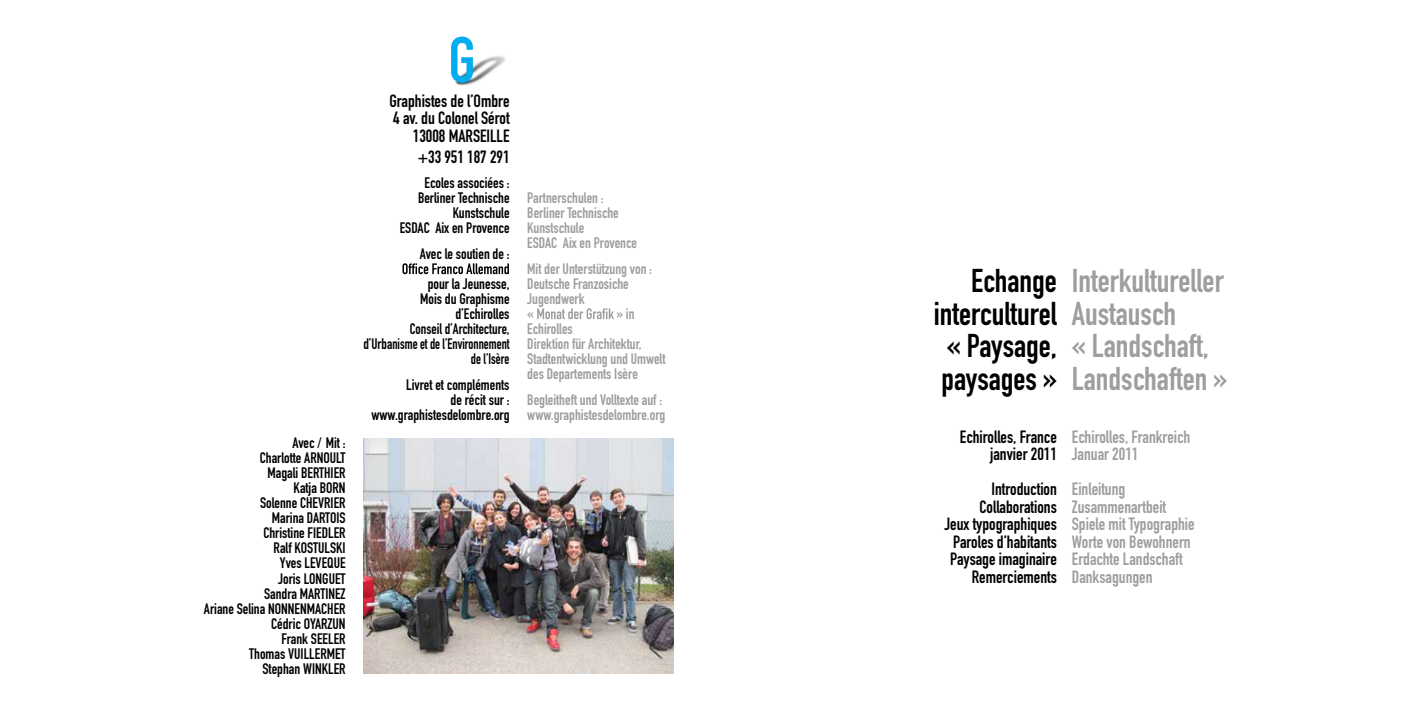
<style>
.page{position:relative;width:1418px;height:709px;background:#fff}
.page>*{position:absolute;margin:0;border:0;box-sizing:border-box;transform-origin:0 0}
.t1{font:700 32.5px/32.5px "DIN Condensed";color:#9c9e9f}
.t2{font:700 32.5px/32.5px "DIN Condensed";color:#000;text-align:right}
.t3{font:700 17.5px/17.5px "DIN Condensed";color:#000;text-align:right}
.t4{font:700 17.5px/17.5px "DIN Condensed";color:#9c9e9f}
.t5{font:700 15px/15px "DIN Condensed";color:#000;text-align:right}
.t6{font:700 15px/15px "DIN Condensed";color:#9c9e9f}
.s1{font-family:"Arial";font-weight:400}
</style>
<div class="page">
<img style="left:363px;top:438px;width:310px;height:235px">
<svg style="left:402px;top:263px;width:107px;height:11px"></svg>
<svg style="left:537px;top:308px;width:77px;height:11px"></svg>
<img style="left:455px;top:56px;width:50px;height:30px">
<svg style="left:451px;top:37px;width:22px;height:46px"></svg>
<p class="t5" style="left:204px;top:438px;width:143px">Avec <span class="s1">/</span> Mit :<br>Charlotte ARNOULT<br>Magali BERTHIER<br>Katja BORN<br>Solenne CHEVRIER<br>Marina DARTOIS<br>Christine FIEDLER<br>Ralf KOSTULSKI<br>Yves LEVEQUE<br>Joris LONGUET<br>Sandra MARTINEZ<br>Ariane Selina NONNENMACHER<br>Cédric OYARZUN<br>Frank SEELER<br>Thomas VUILLERMET<br>Stephan WINKLER</p>
<p class="t3" style="left:389px;top:94px;width:122px">Graphistes de l’Ombre<br>4 av. du Colonel Sérot<br>13008 MARSEILLE</p>
<p class="t3" style="left:417px;top:150px;width:93px">+33 951 187 291</p>
<p class="t5" style="left:400px;top:178px;width:111px">Ecoles associées :<br>Berliner Technische<br>Kunstschule<br>ESDAC Aix en Provence</p>
<p class="t5" style="left:420px;top:241px;width:91px;line-height:30px;text-align:center">Avec le soutien de : pour la Jeunesse,</p>
<p class="t5" style="left:363px;top:293px;width:148px">Mois du Graphisme d’Echirolles<br>Conseil d’Architecture, d’Urbanisme et de l’Environnement de l’Isère</p>
<p class="t5" style="left:371px;top:379px;width:139px">Livret et compléments<br>de récit sur : www.graphistesdelombre.org</p>
<p class="t6" style="left:527px;top:193px;width:111px">Partnerschulen :<br>Berliner Technische<br>Kunstschule<br>ESDAC Aix en Provence</p>
<p class="t6" style="left:527px;top:263px;width:126px">Mit der Unterstützung von :<br>Deutsche Franzosiche<br>Jugendwerk<br>«</p>
<p class="t6" style="left:616px;top:308px;width:19px">» in</p>
<p class="t6" style="left:527px;top:323px;width:140px">Echirolles<br>Direktion für Architektur,<br>Stadtentwicklung und Umwelt des Departements Isère</p>
<p class="t6" style="left:527px;top:394px;width:139px">Begleitheft und Volltexte auf : www.graphistesdelombre.org</p>
<h1 class="t2" style="left:933px;top:269px;width:125px">Echange interculturel « Paysage, paysages »</h1>
<p class="t3" style="left:960px;top:430px;width:98px">Echirolles, France janvier 2011</p>
<p class="t3" style="left:944px;top:482px;width:114px">Introduction<br>Collaborations<br>Jeux typographiques<br>Paroles d’habitants<br>Paysage imaginaire<br>Remerciements</p>
<h1 class="t1" style="left:1071px;top:269px;width:157px">Interkultureller<br>Austausch<br>« Landschaft,<br>Landschaften »</h1>
<p class="t4" style="left:1071px;top:430px;width:120px">Echirolles, Frankreich<br>Januar 2011</p>
<p class="t4" style="left:1071px;top:482px;width:124px">Einleitung<br>Zusammenartbeit<br>Spiele mit Typographie<br>Worte von Bewohnern<br>Erdachte Landschaft<br>Danksagungen</p>
</div>
